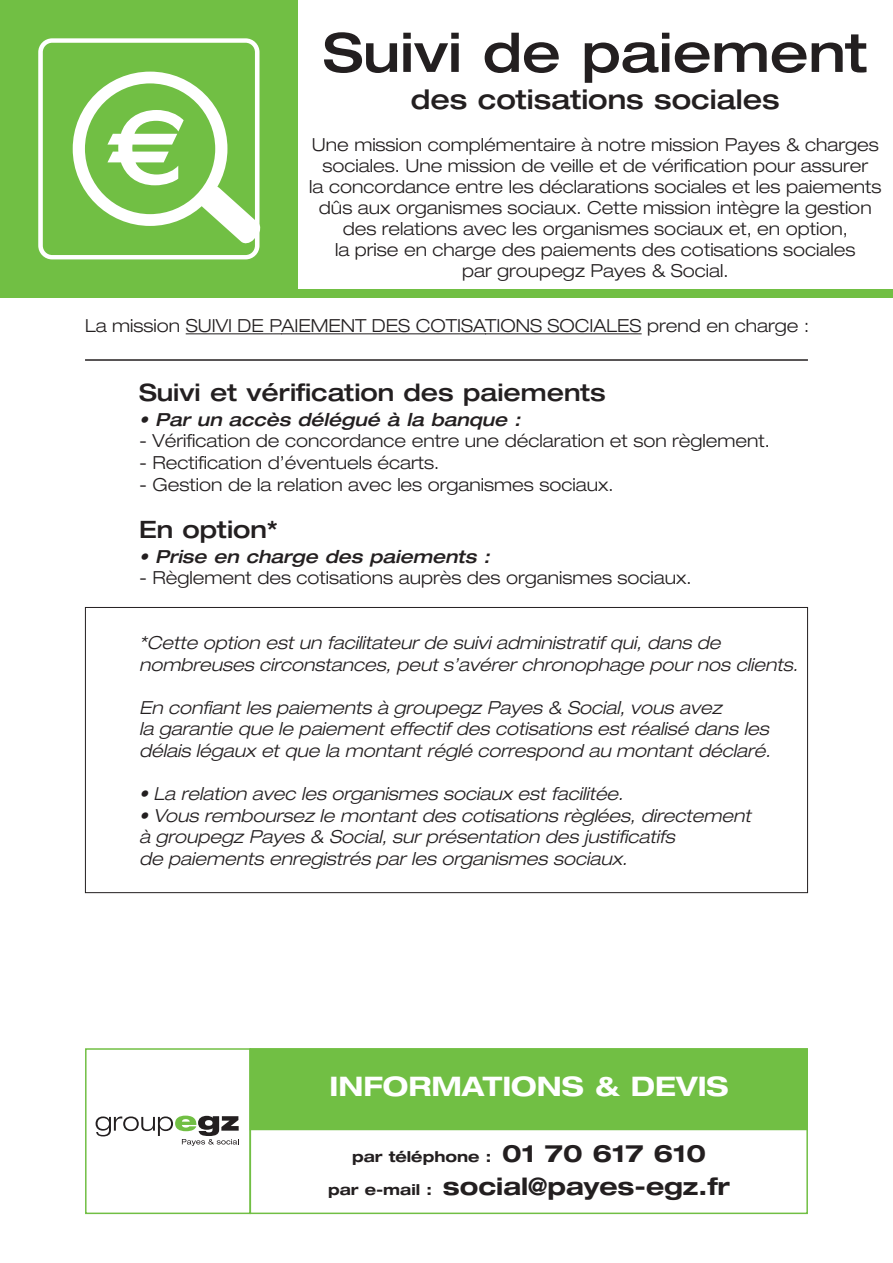
<style>
.page{position:relative;width:893px;height:1263px;background:#fff}
.page>*{position:absolute;margin:0;border:0;box-sizing:border-box;transform-origin:0 0}
.t1{font:500 expanded 54px "Helvetica Neue";color:#231f20}
.t2{font:500 expanded 27px "Helvetica Neue";color:#231f20}
.t3{font:700 expanded 27px "Helvetica Neue";color:#fff}
.t4{font:500 expanded 24px "Helvetica Neue";color:#231f20}
.t5{font:700 expanded 24px "Helvetica Neue";color:#231f20}
.t6{font:300 expanded 18px/21px "Helvetica Neue";color:#231f20;text-align:center}
.t7{font:italic 300 expanded 18px/21.6px "Helvetica Neue";color:#231f20}
.t8{font:italic 500 expanded 18px "Helvetica Neue";color:#231f20}
.t9{font:700 expanded 15px "Helvetica Neue";color:#231f20}
.s1{font-size:24px}
.s2{font-size:15px}
</style>
<div class="page">
<div style="left:0;top:0;width:298px;height:298px;background:#71bf44"></div>
<div style="left:38px;top:38px;width:221px;height:221px;border:4px solid #fff;border-radius:12px"></div>
<div style="left:73px;top:72px;width:154px;height:154px;border:12px solid #fff;border-radius:50%"></div>
<svg style="left:199px;top:185px;width:61px;height:59px"></svg>
<svg style="left:107px;top:110px;width:77px;height:75px"></svg>
<div style="left:0;top:289px;width:893px;height:9px;background:#71bf44"></div>
<hr style="left:186px;top:333px;width:96px;height:1px;background:#231f20">
<hr style="left:281px;top:333px;width:205px;height:1px;background:#231f20">
<hr style="left:485px;top:333px;width:157px;height:1px;background:#231f20">
<hr style="left:85px;top:359px;width:723px;height:2px;background:#231f20">
<div style="left:85px;top:1048px;width:166px;height:166px;border:2px solid #71bf44"></div>
<div style="left:250px;top:1048px;width:558px;height:166px;border:2px solid #71bf44"></div>
<div style="left:250px;top:1049px;width:557px;height:80px;background:#71bf44"></div>
<div style="left:250px;top:1048px;width:558px;height:82px;border:2px solid #71bf44"></div>
<svg style="left:96px;top:1115px;width:143px;height:31px"></svg>
<h1 class="t1" style="left:323px;top:33px;width:546px">Suivi de paiement</h1>
<h2 class="t2" style="left:411px;top:90px;width:370px">des cotisations sociales</h2>
<p class="t6" style="left:309px;top:136px;width:574px">Une mission complémentaire à notre mission Payes &amp; charges sociales. Une mission de veille et de vérification pour assurer<br>la concordance entre les déclarations sociales et les paiements dûs aux organismes sociaux. Cette mission intègre la gestion des relations avec les organismes sociaux et, en option,<br>la prise en charge des paiements des cotisations sociales<br>par groupegz Payes &amp; Social.</p>
<p class="t6" style="left:85px;top:317px;width:725px">La mission SUIVI DE PAIEMENT DES COTISATIONS SOCIALES prend en charge :</p>
<h3 class="t4" style="left:139px;top:384px;width:468px">Suivi et vérification des paiements</h3>
<p class="t8" style="left:139px;top:413px;width:383px">• Par un accès délégué à la banque :</p>
<p class="t6" style="left:139px;top:432px;width:632px">- Vérification de concordance entre une déclaration et son règlement.</p>
<p class="t6" style="left:139px;top:454px;width:302px">- Rectification d’éventuels écarts.</p>
<p class="t6" style="left:139px;top:475px;width:476px">- Gestion de la relation avec les organismes sociaux.</p>
<h3 class="t4" style="left:139px;top:521px;width:141px">En option*</h3>
<p class="t8" style="left:139px;top:550px;width:352px">• Prise en charge des paiements :</p>
<p class="t6" style="left:139px;top:569px;width:554px">- Règlement des cotisations auprès des organismes sociaux.</p>
<p class="t7" style="left:139px;top:633px;width:660px">*Cette option est un facilitateur de suivi administratif qui, dans de nombreuses circonstances, peut s’avérer chronophage pour nos clients.</p>
<p class="t7" style="left:139px;top:698px;width:633px">En confiant les paiements à groupegz Payes &amp; Social, vous avez<br>la garantie que le paiement effectif des cotisations est réalisé dans les délais légaux et que la montant réglé correspond au montant déclaré.</p>
<p class="t7" style="left:139px;top:785px;width:486px">• La relation avec les organismes sociaux est facilitée.</p>
<p class="t7" style="left:139px;top:806px;width:613px">• Vous remboursez le montant des cotisations règlées, directement à groupegz Payes &amp; Social, sur présentation des justificatifs<br>de paiements enregistrés par les organismes sociaux.</p>
<h2 class="t3" style="left:329px;top:1077px;width:401px">INFORMATIONS &amp; DEVIS</h2>
<p class="t9" style="left:352px;top:1151px;width:355px">par téléphone : <span class="s1">01 70 617 610</span></p>
<h3 class="t5" style="left:328px;top:1177px;width:403px"><span class="s2">par e-mail :</span> social@payes-egz.fr</h3>
</div>
